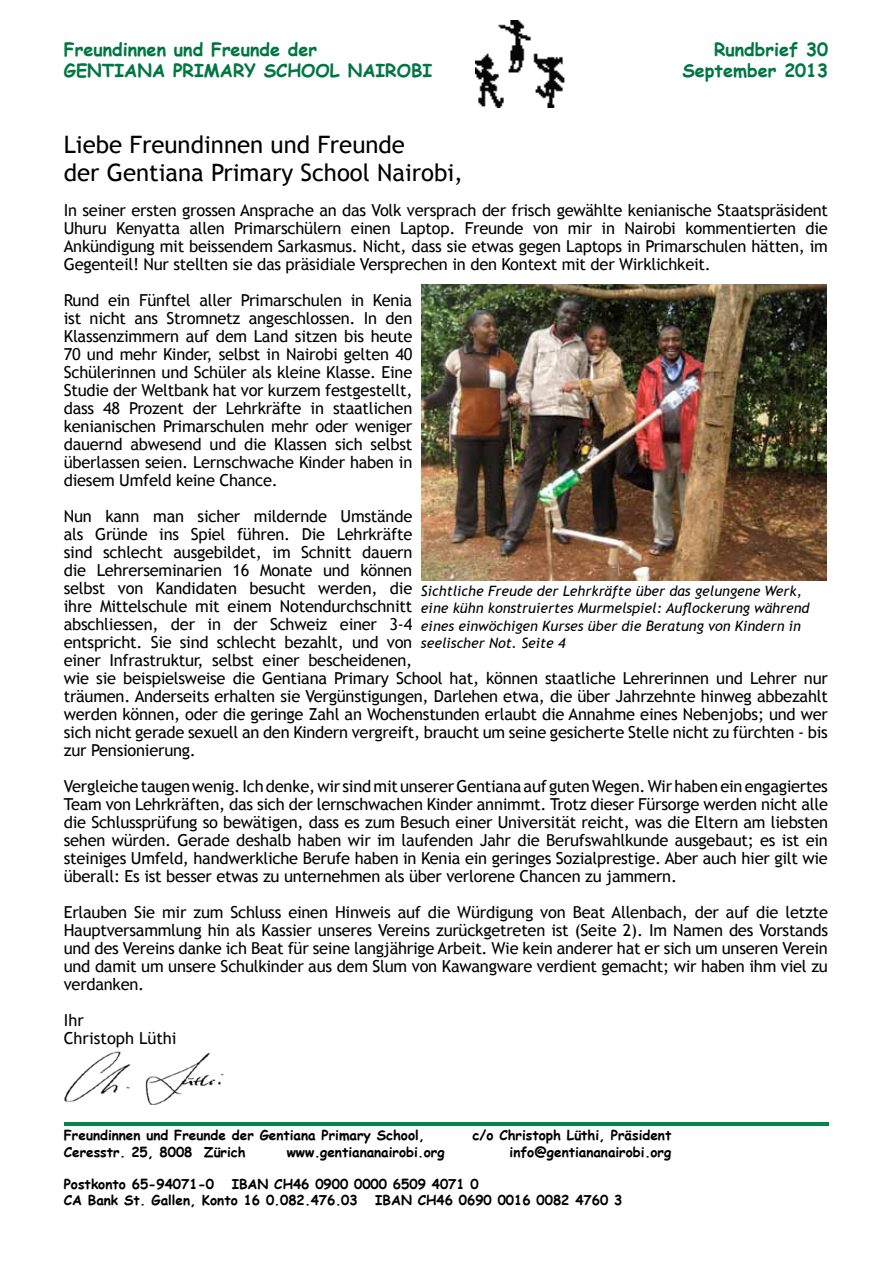
<style>
.page{position:relative;width:893px;height:1263px;background:#fff}
.page>*{position:absolute;margin:0;border:0;box-sizing:border-box;transform-origin:0 0}
.t1{font:24px/28.8px "Trebuchet MS";color:#000}
.t2{font:700 18px/21.6px "Comic Sans MS";color:#007642}
.t3{font:16.5px/18px "Trebuchet MS";letter-spacing:-.015em;color:#000;text-align:justify}
.t4{font:italic 14.25px/17.1px "Trebuchet MS";color:#000}
.t5{font:700 13.5px/16.2px "Comic Sans MS";color:#000}
</style>
<div class="page">
<img style="left:475px;top:20px;width:90px;height:87px">
<hr style="left:64px;top:1122px;width:764px;height:4px;background:#008649">
<img style="left:64px;top:1051px;width:160px;height:53px">
<img style="left:422px;top:285px;width:404px;height:295px">
<p class="t2" style="left:64px;top:38px;width:370px">Freundinnen und Freunde der<br>GENTIANA PRIMARY SCHOOL NAIROBI</p>
<p class="t2" style="left:682px;top:38px;width:147px;text-align:right">Rundbrief 30<br>September 2013</p>
<h1 class="t1" style="left:64px;top:130px;width:401px">Liebe Freundinnen und Freunde<br>der Gentiana Primary School Nairobi,</h1>
<p class="t3" style="left:64px;top:201px;width:766px">In seiner ersten grossen Ansprache an das Volk versprach der frisch gewählte kenianische Staatspräsident Uhuru Kenyatta allen Primarschülern einen Laptop. Freunde von mir in Nairobi kommentierten die Ankündigung mit beissendem Sarkasmus. Nicht, dass sie etwas gegen Laptops in Primarschulen hätten, im Gegenteil! Nur stellten sie das präsidiale Versprechen in den Kontext mit der Wirklichkeit.</p>
<p class="t3" style="left:64px;top:291px;width:350px">Rund ein Fünftel aller Primarschulen in Kenia ist nicht ans Stromnetz angeschlossen. In den Klassenzimmern auf dem Land sitzen bis heute 70 und mehr Kinder, selbst in Nairobi gelten 40<br>Schülerinnen und Schüler als kleine Klasse. Eine Studie der Weltbank hat vor kurzem festgestellt, dass 48 Prozent der Lehrkräfte in staatlichen kenianischen Primarschulen mehr oder weniger dauernd abwesend und die Klassen sich selbst überlassen seien. Lernschwache Kinder haben in diesem Umfeld keine Chance.</p>
<p class="t3" style="left:64px;top:507px;width:766px;text-align:left">Nun kann man sicher mildernde Umstände<br>als Gründe ins Spiel führen. Die Lehrkräfte<br>sind schlecht ausgebildet, im Schnitt dauern<br>die Lehrerseminarien 16 Monate und können<br>selbst von Kandidaten besucht werden, die<br>ihre Mittelschule mit einem Notendurchschnitt<br>abschliessen, der in der Schweiz einer 3-4<br>entspricht. Sie sind schlecht bezahlt, und von<br>einer Infrastruktur, selbst einer bescheidenen,<br>wie sie beispielsweise die Gentiana Primary School hat, können staatliche Lehrerinnen und Lehrer nur träumen. Anderseits erhalten sie Vergünstigungen, Darlehen etwa, die über Jahrzehnte hinweg abbezahlt werden können, oder die geringe Zahl an Wochenstunden erlaubt die Annahme eines Nebenjobs; und wer sich nicht gerade sexuell an den Kindern vergreift, braucht um seine gesicherte Stelle nicht zu fürchten - bis zur Pensionierung.</p>
<p class="t3" style="left:64px;top:777px;width:766px">Vergleiche taugen wenig. Ich denke, wir sind mit unserer Gentiana auf guten Wegen. Wir haben ein engagiertes Team von Lehrkräften, das sich der lernschwachen Kinder annimmt. Trotz dieser Fürsorge werden nicht alle die Schlussprüfung so bewätigen, dass es zum Besuch einer Universität reicht, was die Eltern am liebsten sehen würden. Gerade deshalb haben wir im laufenden Jahr die Berufswahlkunde ausgebaut; es ist ein steiniges Umfeld, handwerkliche Berufe haben in Kenia ein geringes Sozialprestige. Aber auch hier gilt wie überall: Es ist besser etwas zu unternehmen als über verlorene Chancen zu jammern.</p>
<p class="t3" style="left:64px;top:903px;width:766px">Erlauben Sie mir zum Schluss einen Hinweis auf die Würdigung von Beat Allenbach, der auf die letzte Hauptversammlung hin als Kassier unseres Vereins zurückgetreten ist (Seite 2). Im Namen des Vorstands und des Vereins danke ich Beat für seine langjährige Arbeit. Wie kein anderer hat er sich um unseren Verein und damit um unsere Schulkinder aus dem Slum von Kawangware verdient gemacht; wir haben ihm viel zu verdanken.</p>
<p class="t3" style="left:64px;top:1011px;width:114px">Ihr<br>Christoph Lüthi</p>
<p class="t4" style="left:421px;top:583px;width:390px">Sichtliche Freude der Lehrkräfte über das gelungene Werk, eine kühn konstruiertes Murmelspiel: Auflockerung während eines einwöchigen Kurses über die Beratung von Kindern in seelischer Not. Seite 4</p>
<p class="t5" style="left:64px;top:1127px;width:362px">Freundinnen und Freunde der Gentiana Primary School,</p>
<p class="t5" style="left:473px;top:1127px;width:200px">c/o Christoph Lüthi, Präsident</p>
<p class="t5" style="left:64px;top:1143px;width:183px">Ceresstr. 25, 8008 Zürich</p>
<p class="t5" style="left:287px;top:1143px;width:159px">www.gentiananairobi.org</p>
<p class="t5" style="left:510px;top:1143px;width:163px">info@gentiananairobi.org</p>
<p class="t5" style="left:64px;top:1175px;width:152px">Postkonto 65-94071-0</p>
<p class="t5" style="left:64px;top:1175px;width:416px;text-indent:168px">IBAN CH46 0900 0000 6509 4071 0<br>CA Bank St. Gallen, Konto 16 0.082.476.03</p>
<p class="t5" style="left:375px;top:1192px;width:249px">IBAN CH46 0690 0016 0082 4760 3</p>
</div>
